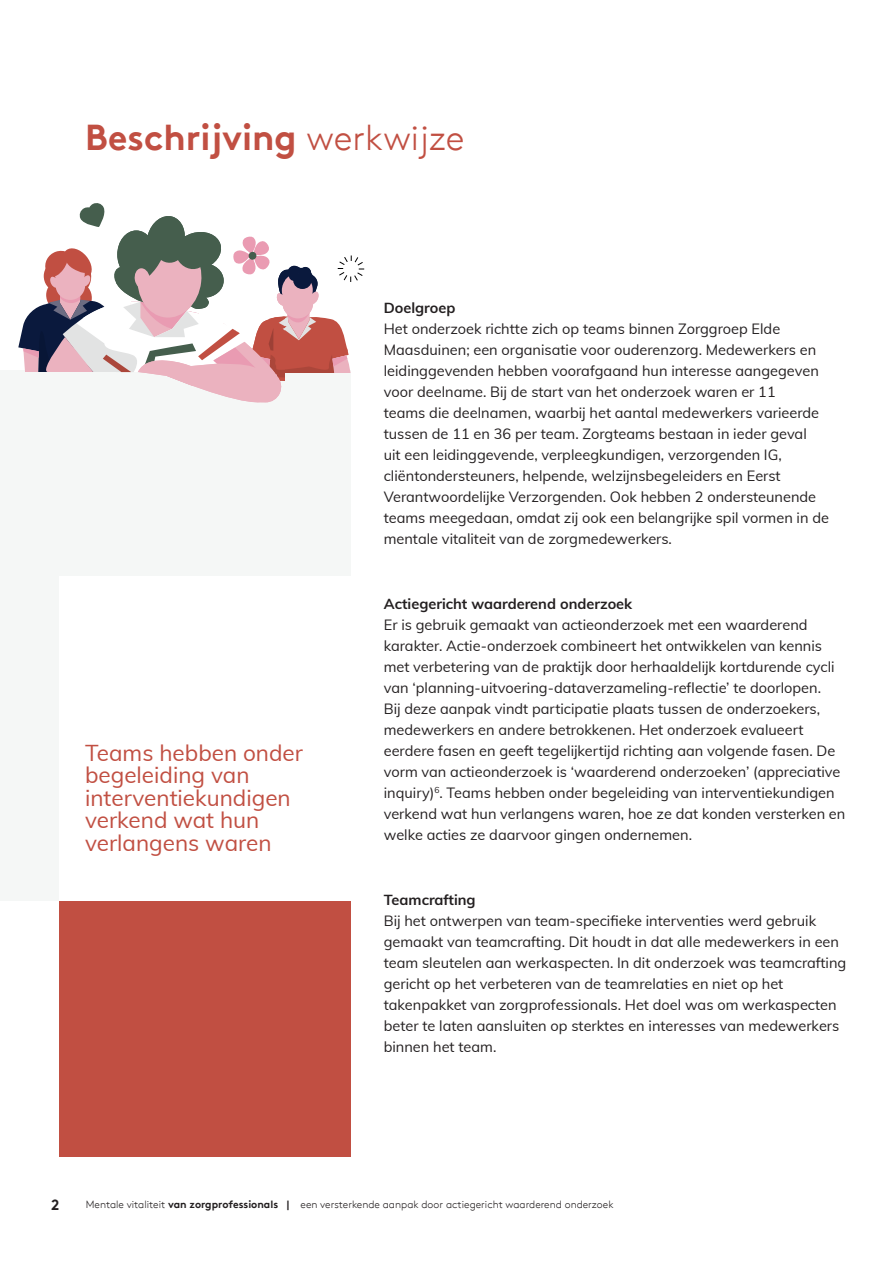
<style>
.page{position:relative;width:893px;height:1263px;background:#fff}
.page>*{position:absolute;margin:0;border:0;box-sizing:border-box;transform-origin:0 0}
.t1{font:700 36px "Brown";color:#c14f42}
.Platte_tekst{font:22.5px/22.5px "Muli";color:#c14f42}
.t2{font:700 15px "Brown";color:#231f20}
.Platte_tekst-2{font:14.55px/21px "Muli";color:#231f20}
.Tussenkoppen{font:700 14.55px "Muli";color:#231f20}
.t3{font:300 10.5px "Brown";color:#231f20}
.s1{font-weight:300}
.s2{font-weight:700}
</style>
<div class="page">
<div style="left:60px;top:900px;width:291px;height:257px;background:#c14f42"></div>
<div style="left:0;top:370px;width:351px;height:530px;background:#f5f7f6"></div>
<div style="left:60px;top:576px;width:291px;height:324px;background:#fff"></div>
<svg style="left:18px;top:203px;width:347px;height:200px"></svg>
<p class="t1" style="left:85px;top:116px;width:381px">Beschrijving <span class="s1">werkwijze</span></p>
<p class="Platte_tekst" style="left:85px;top:740px;width:219px">Teams hebben onder begeleiding van interventiekundigen verkend wat hun verlangens waren</p>
<p class="Tussenkoppen" style="left:384px;top:297px;width:73px">Doelgroep</p>
<p class="Platte_tekst-2" style="left:384px;top:318px;width:447px">Het onderzoek richtte zich op teams binnen Zorggroep Elde Maasduinen; een organisatie voor ouderenzorg. Medewerkers en leidinggevenden hebben voorafgaand hun interesse aangegeven voor deelname. Bij de start van het onderzoek waren er 11<br>teams die deelnamen, waarbij het aantal medewerkers varieerde tussen de 11 en 36 per team. Zorgteams bestaan in ieder geval<br>uit een leidinggevende, verpleegkundigen, verzorgenden IG, cliëntondersteuners, helpende, welzijnsbegeleiders en Eerst Verantwoordelijke Verzorgenden. Ook hebben 2 ondersteunende teams meegedaan, omdat zij ook een belangrijke spil vormen in de mentale vitaliteit van de zorgmedewerkers.</p>
<p class="Tussenkoppen" style="left:384px;top:593px;width:250px">Actiegericht waarderend onderzoek</p>
<p class="Platte_tekst-2" style="left:384px;top:614px;width:463px">Er is gebruik gemaakt van actieonderzoek met een waarderend karakter. Actie-onderzoek combineert het ontwikkelen van kennis met verbetering van de praktijk door herhaaldelijk kortdurende cycli van ‘planning-uitvoering-dataverzameling-reflectie’ te doorlopen.<br>Bij deze aanpak vindt participatie plaats tussen de onderzoekers, medewerkers en andere betrokkenen. Het onderzoek evalueert eerdere fasen en geeft tegelijkertijd richting aan volgende fasen. De vorm van actieonderzoek is ‘waarderend onderzoeken’ (appreciative inquiry)<sup>6</sup>. Teams hebben onder begeleiding van interventiekundigen verkend wat hun verlangens waren, hoe ze dat konden versterken en welke acties ze daarvoor gingen ondernemen.</p>
<p class="Tussenkoppen" style="left:384px;top:889px;width:93px">Teamcrafting</p>
<p class="Platte_tekst-2" style="left:384px;top:909px;width:464px">Bij het ontwerpen van team-specifieke interventies werd gebruik gemaakt van teamcrafting. Dit houdt in dat alle medewerkers in een team sleutelen aan werkaspecten. In dit onderzoek was teamcrafting gericht op het verbeteren van de teamrelaties en niet op het takenpakket van zorgprofessionals. Het doel was om werkaspecten beter te laten aansluiten op sterktes en interesses van medewerkers binnen het team.</p>
<p class="t2" style="left:51px;top:1196px;width:10px">2</p>
<p class="t3" style="left:86px;top:1199px;width:529px">Mentale vitaliteit <span class="s2">van zorgprofessionals |</span> een versterkende aanpak door actiegericht waarderend onderzoek</p>
</div>
